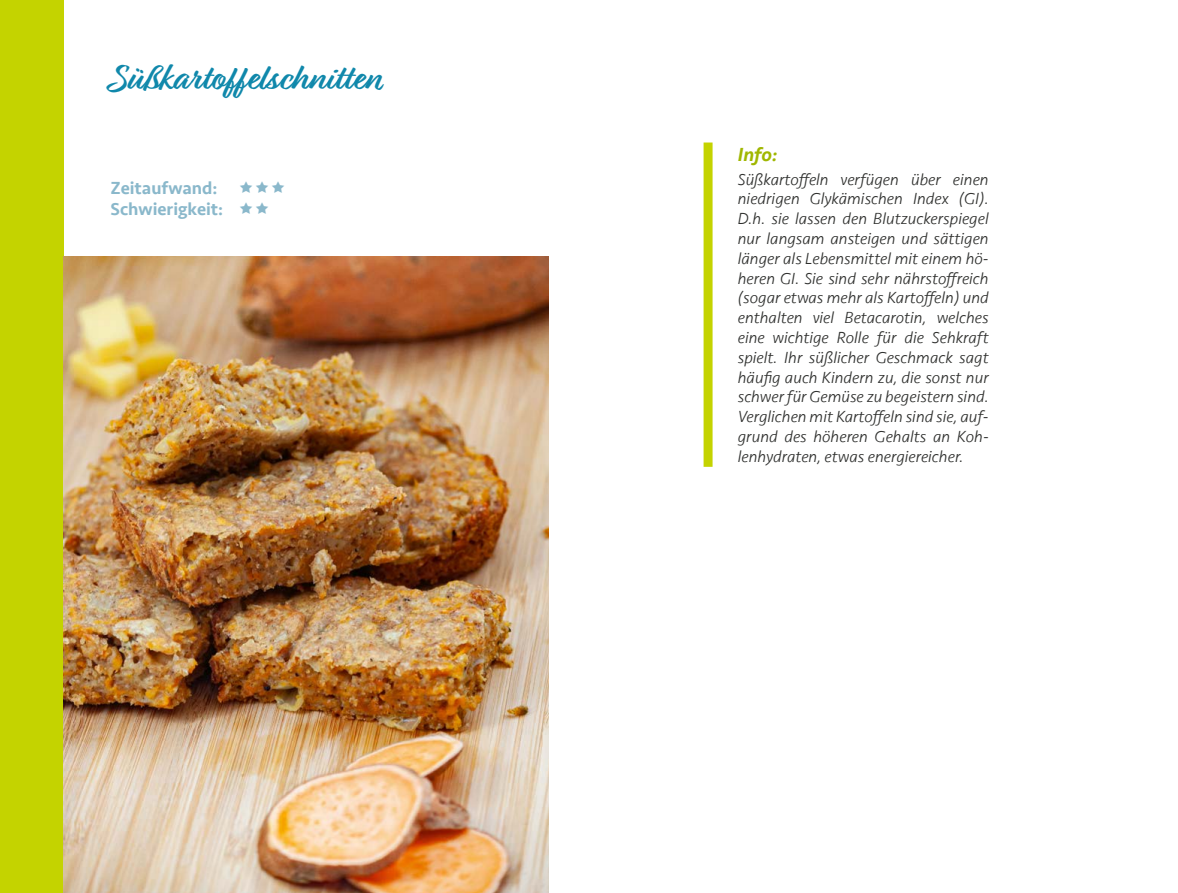
<style>
.page{position:relative;width:1178px;height:893px;background:#fff}
.page>*{position:absolute;margin:0;border:0;box-sizing:border-box;transform-origin:0 0}
.t1{font:700 37.5px "Relation Two";color:#1088ab}
.t2{font:italic 500 19.5px "Seravek";color:#a0b700}
.t3{font:500 18px/21.6px "Seravek";color:#8ab8cb}
.t4{font:italic 300 16.5px/19.8px "Seravek";color:#2e2f2d;text-align:justify}
</style>
<div class="page">
<div style="left:0;top:0;width:64px;height:893px;background:#c4d300"></div>
<div style="left:703px;top:143px;width:9px;height:324px;background:#c4d300"></div>
<img style="left:64px;top:257px;width:485px;height:636px">
<h1 class="t1" style="left:111px;top:56px;width:272px">Süßkartoffelschnitten</h1>
<p class="t3" style="left:111px;top:177px;width:114px">Zeitaufwand:<br>Schwierigkeit:</p>
<p class="t2" style="left:738px;top:142px;width:41px">Info:</p>
<p class="t4" style="left:738px;top:169px;width:252px">Süßkartoffeln verfügen über einen niedrigen Glykämischen Index (GI).<br>D.h. sie lassen den Blutzuckerspiegel nur langsam ansteigen und sättigen länger als Lebensmittel mit einem hö&shy;heren GI. Sie sind sehr nährstoffreich (sogar etwas mehr als Kartoffeln) und enthalten viel Betacarotin, welches eine wichtige Rolle für die Sehkraft spielt. Ihr süßlicher Geschmack sagt häufig auch Kindern zu, die sonst nur schwer für Gemüse zu begeistern sind.<br>Verglichen mit Kartoffeln sind sie, auf&shy;grund des höheren Gehalts an Koh&shy;lenhydraten, etwas energiereicher.</p>
</div>
